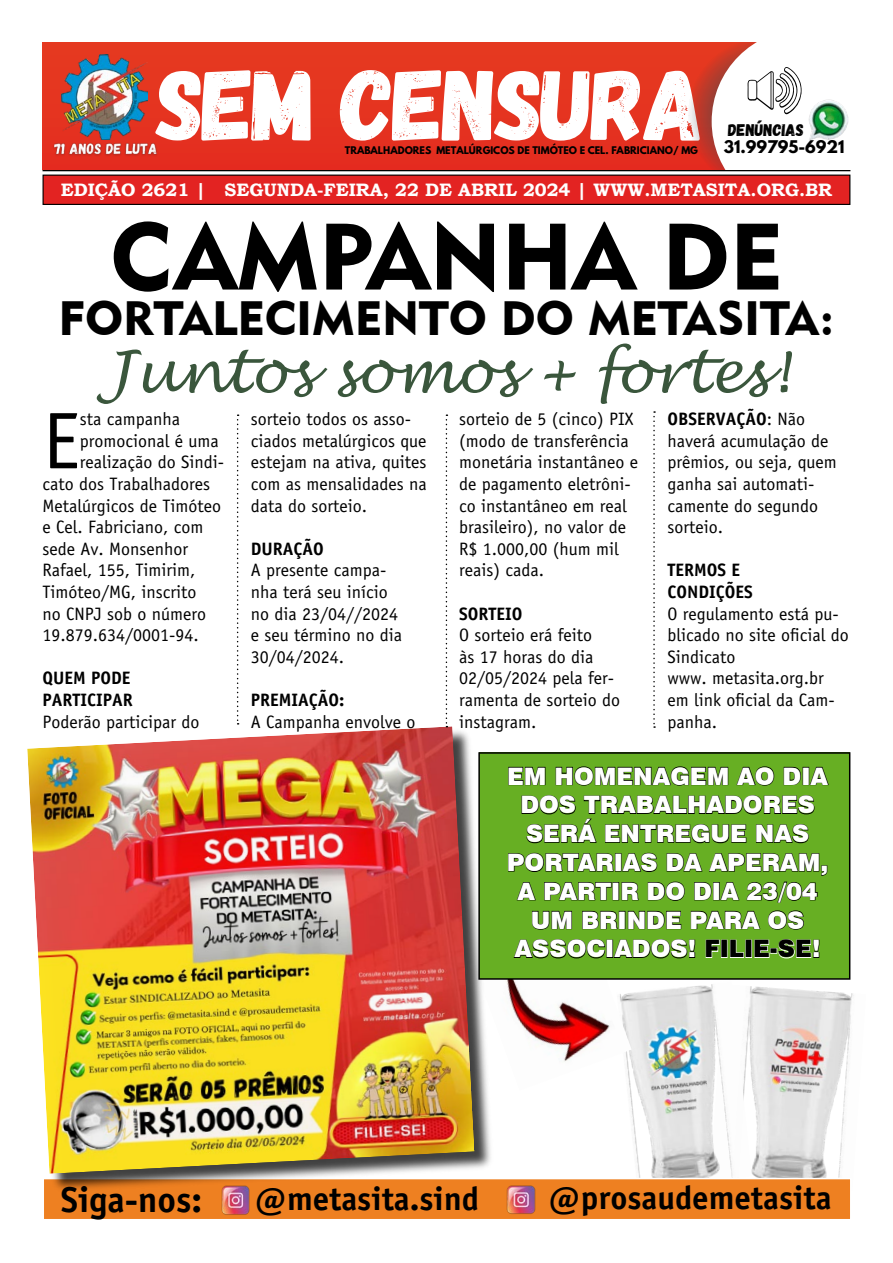
<style>
.page{position:relative;width:893px;height:1263px;background:#fff}
.page>*{position:absolute;margin:0;border:0;box-sizing:border-box;transform-origin:0 0}
.t1{font:100.8px "Gagalin";letter-spacing:-.025em;color:#fff}
.t2{font:93px "Geometric 415 BT Black A";color:#000}
.t3{font:80.4px "Officina Sans";color:#000}
.t4{font:italic 57px "Lucida Handwriting";color:#3a563c}
.t5{font:48px "Geometric 415 BT Black A";color:#000}
.t6{font:700 36px "Officina Sans";color:#000}
.t7{font:700 33px "Officina Sans";color:#000}
.t8{font:900 24px/28.8px "Swiss 721 BT";color:#fff;text-align:center}
.t9{font:18px/21.6px "Officina Sans";color:#000}
.t10{font:700 18px/21.6px "Officina Sans";color:#000}
.t11{font:700 18px "Bookman Old Style";color:#fff}
.t12{font:16.8px "Gagalin";color:#000}
.t13{font:700 15.45px "League Spartan";color:#000}
.t14{font:700 9.3px "League Spartan";color:#000}
.s1{color:#000}
</style>
<div class="page">
<img style="left:752px;top:986px;width:102px;height:192px">
<img style="left:630px;top:984px;width:122px;height:194px">
<img style="left:506px;top:980px;width:126px;height:110px">
<div style="left:43px;top:1178px;width:808px;height:42px;background:#ee8021"></div>
<div style="left:43px;top:1178px;width:808px;height:42px;border:2px solid #fff"></div>
<div style="left:43px;top:175px;width:807px;height:29px;background:#e32322"></div>
<div style="left:43px;top:175px;width:807px;height:30px;border:1px solid #000"></div>
<div style="left:43px;top:43px;width:644px;height:127px;background:#e53420"></div>
<img style="left:62px;top:54px;width:85px;height:80px">
<img style="left:840px;top:104px;width:9px;height:32px">
<svg style="left:687px;top:43px;width:153px;height:127px"></svg>
<img style="left:49px;top:134px;width:113px;height:28px">
<div style="left:29px;top:728px;width:466px;height:466px;background:#000;opacity:.75"></div>
<img style="left:27px;top:726px;width:448px;height:448px">
<div style="left:479px;top:753px;width:371px;height:226px;background:#67af23"></div>
<div style="left:478px;top:752px;width:372px;height:228px;border:2px solid #000"></div>
<svg style="left:508px;top:766px;width:38px;height:19px"></svg>
<svg style="left:555px;top:766px;width:173px;height:20px"></svg>
<svg style="left:736px;top:766px;width:38px;height:20px"></svg>
<svg style="left:783px;top:766px;width:18px;height:19px"></svg>
<div style="left:803px;top:767px;width:6px;height:18px;border:1px solid #000"></div>
<svg style="left:809px;top:767px;width:20px;height:18px"></svg>
<svg style="left:521px;top:795px;width:294px;height:48px"></svg>
<svg style="left:508px;top:852px;width:106px;height:20px"></svg>
<div style="left:615px;top:853px;width:6px;height:18px;border:1px solid #000"></div>
<svg style="left:516px;top:882px;width:20px;height:19px"></svg>
<svg style="left:544px;top:882px;width:68px;height:19px"></svg>
<div style="left:613px;top:882px;width:6px;height:18px;border:1px solid #000"></div>
<svg style="left:621px;top:852px;width:207px;height:51px"></svg>
<svg style="left:532px;top:910px;width:40px;height:20px"></svg>
<svg style="left:582px;top:910px;width:36px;height:19px"></svg>
<div style="left:619px;top:911px;width:6px;height:18px;border:1px solid #000"></div>
<svg style="left:628px;top:910px;width:53px;height:19px"></svg>
<svg style="left:690px;top:910px;width:71px;height:19px"></svg>
<svg style="left:768px;top:910px;width:36px;height:20px"></svg>
<svg style="left:513px;top:939px;width:92px;height:20px"></svg>
<div style="left:607px;top:940px;width:6px;height:18px;border:1px solid #000"></div>
<svg style="left:613px;top:939px;width:82px;height:20px"></svg>
<svg style="left:705px;top:939px;width:15px;height:19px"></svg>
<div style="left:721px;top:940px;width:6px;height:18px;border:1px solid #fff"></div>
<svg style="left:730px;top:939px;width:14px;height:19px"></svg>
<div style="left:745px;top:940px;width:7px;height:18px;border:1px solid #fff"></div>
<svg style="left:754px;top:939px;width:16px;height:19px"></svg>
<div style="left:770px;top:948px;width:7px;height:6px;border:1px solid #fff"></div>
<svg style="left:778px;top:939px;width:42px;height:20px"></svg>
<svg style="left:237px;top:414px;width:2px;height:310px"></svg>
<svg style="left:446px;top:414px;width:1px;height:313px"></svg>
<svg style="left:653px;top:411px;width:2px;height:317px"></svg>
<img style="left:215px;top:1180px;width:40px;height:40px">
<img style="left:501px;top:1179px;width:40px;height:40px">
<h1 class="t1" style="left:156px;top:43px;width:550px">SEM CENSURA</h1>
<p class="t12" style="left:728px;top:120px;width:77px">DENÚNCIAS</p>
<p class="t14" style="left:345px;top:143px;width:355px">TRABALHADORES METALÚRGICOS DE TIMÓTEO E CEL. FABRICIANO/ MG</p>
<p class="t13" style="left:724px;top:134px;width:122px">31.99795-6921</p>
<p class="t11" style="left:61px;top:177px;width:773px">EDIÇÃO 2621 | SEGUNDA-FEIRA, 22 DE ABRIL 2024 | WWW.METASITA.ORG.BR</p>
<h2 class="t2" style="left:110px;top:200px;width:674px">CAMPANHA DE</h2>
<h3 class="t5" style="left:59px;top:288px;width:777px">FORTALECIMENTO DO METASITA:</h3>
<h3 class="t4" style="left:103px;top:338px;width:687px">Juntos somos + fortes!</h3>
<h3 class="t3" style="left:43px;top:394px;width:39px">E</h3>
<p class="t9" style="left:80px;top:408px;width:102px">sta campanha</p>
<p class="t10" style="left:668px;top:408px;width:70px">OBSERVAÇÃO</p>
<p class="t9" style="left:251px;top:408px;width:178px">sorteio todos os asso&shy;ciados metalúrgicos que estejam na ativa, quites com as mensalidades na data do sorteio.</p>
<p class="t10" style="left:251px;top:538px;width:75px">DURAÇÃO</p>
<p class="t9" style="left:251px;top:559px;width:153px">A presente campa&shy;nha terá seu início no dia 23/04//2024 e seu término no dia<br>30/04/2024.</p>
<p class="t10" style="left:251px;top:689px;width:95px">PREMIAÇÃO:</p>
<p class="t9" style="left:251px;top:711px;width:166px">A Campanha envolve o</p>
<p class="t9" style="left:459px;top:408px;width:181px">sorteio de 5 (cinco) PIX (modo de transferência monetária instantâneo e de pagamento eletrôni&shy;co instantâneo em real brasileiro), no valor de<br>R$ 1.000,00 (hum mil reais) cada.</p>
<p class="t10" style="left:459px;top:602px;width:65px">SORTEIO</p>
<p class="t9" style="left:459px;top:624px;width:163px">O sorteio erá feito<br>às 17 horas do dia<br>02/05/2024 pela fer&shy;ramenta de sorteio do instagram.</p>
<p class="t9" style="left:668px;top:408px;width:171px;text-indent:99px">: Não haverá acumulação de prêmios, ou seja, quem ganha sai automati&shy;camente do segundo sorteio.</p>
<p class="t10" style="left:668px;top:559px;width:87px">TERMOS E<br>CONDIÇÕES</p>
<p class="t9" style="left:668px;top:603px;width:183px">O regulamento está pu&shy;blicado no site oficial do<br>Sindicato<br>www. metasita.org.br em link oficial da Cam&shy;panha.</p>
<h3 class="t8" style="left:507px;top:761px;width:323px">EM HOMENAGEM AO DIA<br>DOS TRABALHADORES<br>SERÁ ENTREGUE NAS<br>PORTARIAS DA APERAM,<br>A PARTIR DO DIA 23/04<br>UM BRINDE PARA OS<br>ASSOCIADOS! <span class="s1">FILI E-SE</span>!</h3>
<p class="t9" style="left:80px;top:430px;width:140px">promocional é uma</p>
<p class="t9" style="left:80px;top:451px;width:146px">realização do Sindi-</p>
<p class="t9" style="left:43px;top:473px;width:169px">cato dos Trabalhadores</p>
<p class="t9" style="left:43px;top:495px;width:180px">Metalúrgicos de Timóteo</p>
<p class="t9" style="left:43px;top:516px;width:162px">e Cel. Fabriciano, com</p>
<p class="t9" style="left:43px;top:538px;width:147px">sede Av. Monsenhor</p>
<p class="t9" style="left:43px;top:559px;width:154px">Rafael, 155, Timirim,</p>
<p class="t9" style="left:43px;top:581px;width:156px">Timóteo/MG, inscrito</p>
<p class="t9" style="left:43px;top:603px;width:165px">no CNPJ sob o número</p>
<p class="t9" style="left:43px;top:624px;width:158px">19.879.634/0001-94.</p>
<p class="t10" style="left:43px;top:667px;width:92px">QUEM PODE<br>PARTICIPAR</p>
<p class="t9" style="left:43px;top:711px;width:159px">Poderão participar do</p>
<h3 class="t6" style="left:61px;top:1177px;width:143px">SIGA-NOS:</h3>
<h3 class="t7" style="left:254px;top:1178px;width:226px">@METASITA.SIND</h3>
<h3 class="t7" style="left:548px;top:1177px;width:285px">@PROSAUDEMETASITA</h3>
</div>
